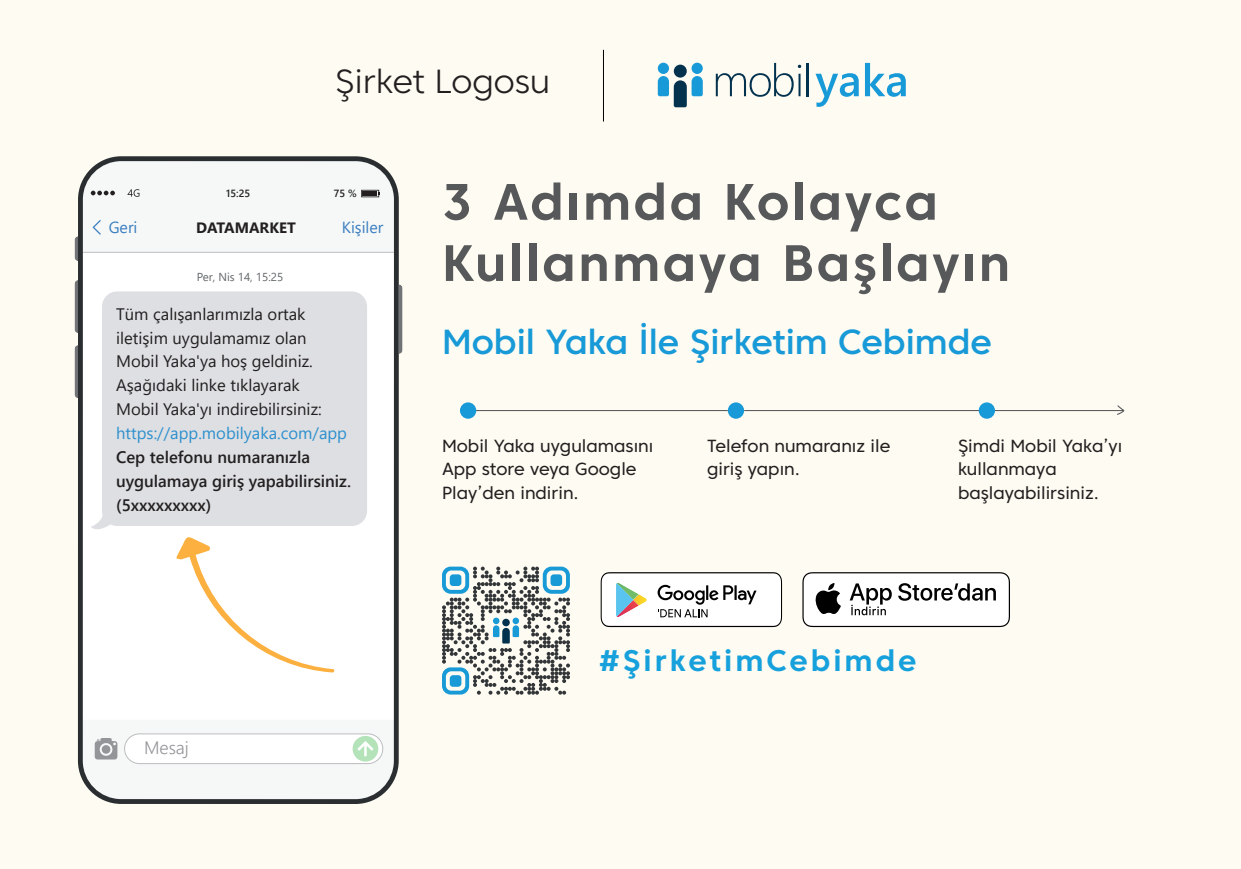
<style>
.page{position:relative;width:1241px;height:869px;background:#fff}
.page>*{position:absolute;margin:0;border:0;box-sizing:border-box;transform-origin:0 0}
.t1{font:700 50.93px/61.2px "Core Sans C 65";letter-spacing:.05em;color:#57585a}
.t2{font:500 34.74px "Core Sans C 55";color:#179ad7}
.t3{font:300 33.34px "Core Sans C 35";color:#231f20}
.t4{font:700 29.75px "Core Sans C 65";letter-spacing:.1em;color:#17a1dc}
.t5{font:300 17.85px "Segoe UI";color:#939598}
.t6{font:17.5px/23.6px "Core Sans C 45";color:#231f20}
.t7{font:16.62px/23.9px "Segoe UI";color:#231f20}
.t8{font:600 16.62px/23.9px "Segoe UI";color:#231f20}
.t9{font:16.62px "Segoe UI";color:#2e90ce}
.t10{font:16.01px "Segoe UI";color:#3c7ec1}
.t11{font:700 14.96px "Segoe UI";color:#231f20}
.t12{font:11.55px "Segoe UI";color:#626768}
.t13{font:600 10.41px "Segoe UI";color:#231f20}
</style>
<div class="page">
<div style="left:0;top:0;width:1240px;height:868px;background:#fefbf2"></div>
<svg style="left:75px;top:280px;width:3px;height:53px"></svg>
<svg style="left:74px;top:345px;width:4px;height:53px"></svg>
<svg style="left:399px;top:284px;width:3px;height:70px"></svg>
<svg style="left:78px;top:156px;width:321px;height:647px;fill:#fff"></svg>
<svg style="left:176px;top:536px;width:159px;height:136px"></svg>
<div style="left:102px;top:291px;width:265px;height:234px;background:#dddfe2;border-radius:15px"></div>
<svg style="left:91px;top:512px;width:19px;height:21px"></svg>
<hr style="left:468px;top:410px;width:259px;height:1px;background:#4f5252">
<hr style="left:744px;top:410px;width:379px;height:1px;background:#4f5252">
<div style="left:460px;top:402px;width:16px;height:16px;background:#179ad7;border-radius:50%"></div>
<div style="left:727px;top:402px;width:17px;height:16px;background:#179ad7;border-radius:50%"></div>
<div style="left:978px;top:402px;width:16px;height:16px;background:#179ad7;border-radius:50%"></div>
<div style="left:657px;top:63px;width:12px;height:11px;background:#179ad7;border-radius:50%"></div>
<div style="left:691px;top:63px;width:11px;height:11px;background:#179ad7;border-radius:50%"></div>
<div style="left:673px;top:65px;width:13px;height:13px;background:#03324f;border-radius:50%"></div>
<svg style="left:657px;top:76px;width:45px;height:31px"></svg>
<svg style="left:815px;top:73px;width:43px;height:34px"></svg>
<svg style="left:865px;top:63px;width:40px;height:34px"></svg>
<svg style="left:715px;top:63px;width:86px;height:34px"></svg>
<hr style="left:806px;top:63px;width:2px;height:33px;background:#03324f">
<hr style="left:603px;top:50px;width:1px;height:71px;background:#000001">
<svg style="left:1116px;top:405px;width:8px;height:10px"></svg>
<svg style="left:442px;top:566px;width:128px;height:128px"></svg>
<svg style="left:600px;top:572px;width:182px;height:54px"></svg>
<svg style="left:802px;top:572px;width:207px;height:54px"></svg>
<h3 class="t3" style="left:335px;top:67px;width:216px">Şirket Logosu</h3>
<p class="t10" style="left:109px;top:212px;width:30px">Geri</p>
<p class="t13" style="left:226px;top:190px;width:26px">15:25</p>
<p class="t13" style="left:334px;top:190px;width:24px">75 %</p>
<p class="t11" style="left:196px;top:219px;width:101px">DATAMARKET</p>
<p class="t10" style="left:342px;top:212px;width:43px">Kişiler</p>
<p class="t12" style="left:197px;top:266px;width:88px">Per, Nis 14, 15:25</p>
<p class="t7" style="left:116px;top:300px;width:207px">Tüm çalışanlarımızla ortak iletişim uygulamamız olan<br>Mobil Yaka'ya hoş geldiniz.<br>Aşağıdaki linke tıklayarak<br>Mobil Yaka'yı indirebilirsiniz:</p>
<p class="t9" style="left:116px;top:417px;width:232px">https://app.mobilyaka.com/app</p>
<p class="t8" style="left:116px;top:444px;width:236px">Cep telefonu numaranızla uygulamaya giriş yapabilirsiniz. (5xxxxxxxxx)</p>
<p class="t5" style="left:144px;top:741px;width:46px">Mesaj</p>
<h1 class="t1" style="left:442px;top:172px;width:569px">3 Adımda Kolayca<br>Kullanmaya Başlayın</h1>
<h2 class="t2" style="left:442px;top:322px;width:551px">Mobil Yaka İle Şirketim Cebimde</h2>
<p class="t6" style="left:442px;top:434px;width:213px">Mobil Yaka uygulamasını<br>App store veya Google<br>Play’den indirin.</p>
<p class="t6" style="left:707px;top:434px;width:185px">Telefon numaranız ile giriş yapın.</p>
<p class="t6" style="left:957px;top:434px;width:166px">Şimdi Mobil Yaka’yı kullanmaya başlayabilirsiniz.</p>
<h3 class="t4" style="left:599px;top:644px;width:319px">#ŞirketimCebimde</h3>
</div>
